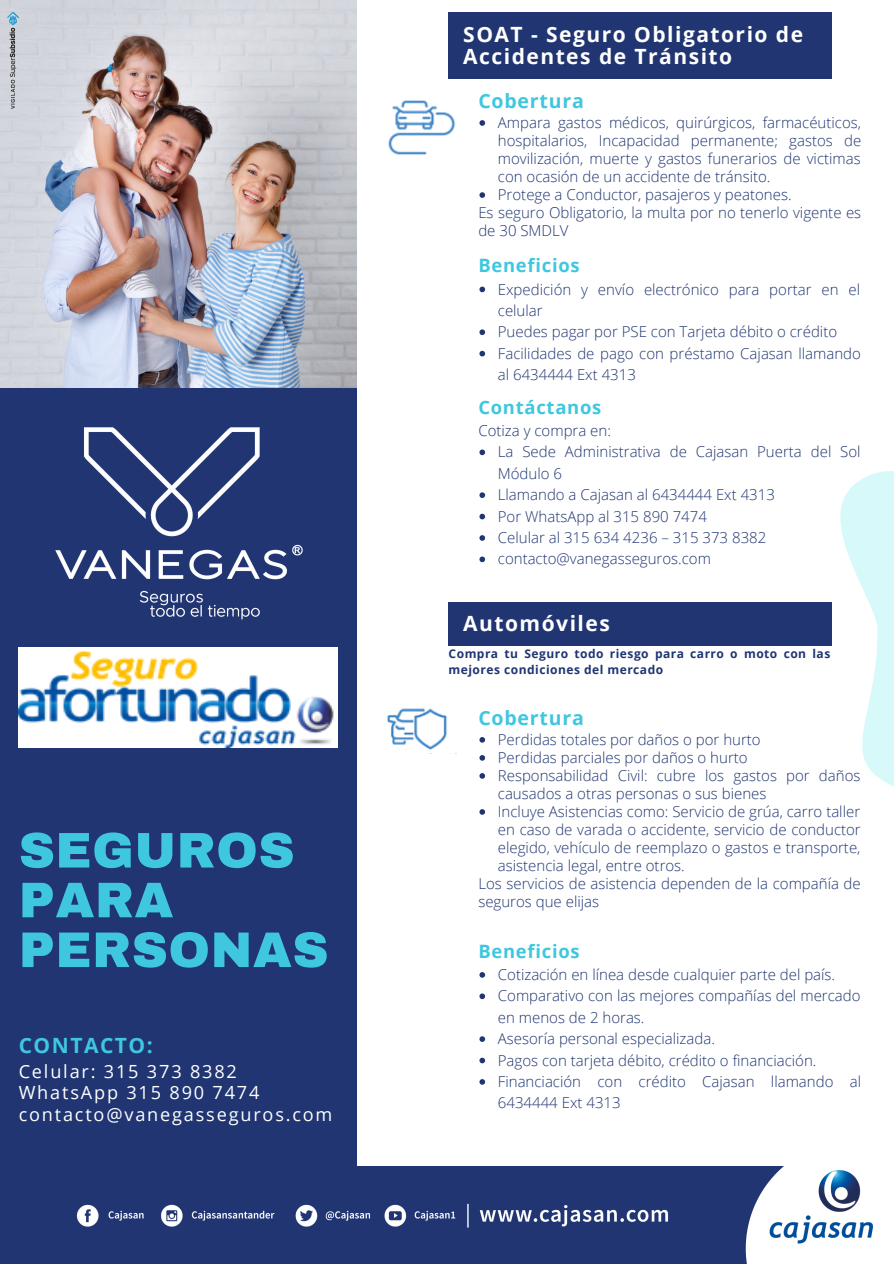
<style>
.page{position:relative;width:894px;height:1264px;background:#fff}
.page>*{position:absolute;margin:0;border:0;box-sizing:border-box;transform-origin:0 0}
.t1{font:900 50.1px/49.8px "Archivo";letter-spacing:.01em;color:#3fc7df}
.t2{font:700 21px/22.5px "Open Sans";letter-spacing:.07em;color:#fff}
.t3{font:700 21px "Open Sans";letter-spacing:.07em;color:#3fc7df}
.t4{font:700 19.5px "Open Sans";letter-spacing:.04em;color:#3fc7df}
.t5{font:700 18.45px "Open Sans";letter-spacing:.04em;color:#3fc7df}
.t6{font:18.15px "Open Sans";letter-spacing:.1em;color:#fff}
.t7{font:300 15px/18px "Open Sans";color:#203572}
.t8{font:700 12px/16px "Open Sans";letter-spacing:.04em;color:#203572}
</style>
<div class="page">
<div style="left:0;top:1165px;width:893px;height:98px;background:#203572"></div>
<div style="left:0;top:388px;width:356px;height:778px;background:#203572"></div>
<img style="left:0;top:0;width:356px;height:387px">
<svg style="left:745px;top:1165px;width:148px;height:98px"></svg>
<img style="left:763px;top:1165px;width:119px;height:85px">
<img style="left:55px;top:427px;width:248px;height:193px">
<img style="left:19px;top:647px;width:318px;height:100px">
<img style="left:76px;top:1203px;width:593px;height:25px">
<svg style="left:831px;top:471px;width:62px;height:315px"></svg>
<div style="left:448px;top:13px;width:383px;height:66px;background:#203572"></div>
<img style="left:388px;top:100px;width:68px;height:55px">
<img style="left:387px;top:708px;width:60px;height:42px">
<svg style="left:479px;top:120px;width:6px;height:6px"></svg>
<svg style="left:479px;top:192px;width:6px;height:6px"></svg>
<svg style="left:479px;top:286px;width:6px;height:6px"></svg>
<svg style="left:479px;top:329px;width:6px;height:6px"></svg>
<svg style="left:479px;top:351px;width:6px;height:5px"></svg>
<svg style="left:479px;top:449px;width:6px;height:6px"></svg>
<svg style="left:479px;top:492px;width:6px;height:6px"></svg>
<svg style="left:479px;top:514px;width:6px;height:5px"></svg>
<svg style="left:479px;top:535px;width:6px;height:6px"></svg>
<svg style="left:479px;top:556px;width:6px;height:6px"></svg>
<svg style="left:479px;top:737px;width:6px;height:5px"></svg>
<svg style="left:479px;top:755px;width:6px;height:5px"></svg>
<svg style="left:479px;top:773px;width:6px;height:5px"></svg>
<svg style="left:479px;top:809px;width:6px;height:5px"></svg>
<div style="left:448px;top:602px;width:383px;height:44px;background:#203572"></div>
<svg style="left:479px;top:972px;width:6px;height:5px"></svg>
<svg style="left:479px;top:993px;width:6px;height:6px"></svg>
<svg style="left:479px;top:1036px;width:6px;height:5px"></svg>
<svg style="left:479px;top:1057px;width:6px;height:6px"></svg>
<svg style="left:479px;top:1079px;width:6px;height:5px"></svg>
<img style="left:7px;top:13px;width:12px;height:95px">
<p class="t1" style="left:19px;top:825px;width:311px">SEGUROS<br>PARA<br>PERSONAS</p>
<p class="t3" style="left:19px;top:1030px;width:135px">CONTACTO:</p>
<p class="t6" style="left:19px;top:1058px;width:219px">Celular: 315 373 8382</p>
<p class="t6" style="left:19px;top:1079px;width:242px">WhatsApp 315 890 7474</p>
<p class="t6" style="left:19px;top:1101px;width:315px">contacto@vanegasseguros.com</p>
<p class="t2" style="left:463px;top:22px;width:341px">SOAT - Seguro Obligatorio de<br>Accidentes de Tránsito</p>
<p class="t4" style="left:478px;top:87px;width:107px">Cobertura</p>
<p class="t7" style="left:497px;top:113px;width:365px;text-align:justify">Ampara gastos médicos, quirúrgicos, farmacéuticos, hospitalarios, Incapacidad permanente; gastos de movilización, muerte y gastos funerarios de victimas con ocasión de un accidente de tránsito.</p>
<p class="t7" style="left:497px;top:185px;width:295px">Protege a Conductor, pasajeros y peatones.</p>
<p class="t7" style="left:478px;top:203px;width:384px">Es seguro Obligatorio, la multa por no tenerlo vigente es de 30 SMDLV</p>
<p class="t5" style="left:478px;top:252px;width:103px">Beneficios</p>
<p class="t7" style="left:497px;top:278px;width:364px;line-height:21.5px">Expedición y envío electrónico para portar en el celular</p>
<p class="t7" style="left:497px;top:322px;width:341px">Puedes pagar por PSE con Tarjeta débito o crédito</p>
<p class="t7" style="left:497px;top:342px;width:364px;line-height:21.5px">Facilidades de pago con préstamo Cajasan llamando al 6434444 Ext 4313</p>
<p class="t5" style="left:478px;top:395px;width:124px">Contáctanos</p>
<p class="t7" style="left:497px;top:441px;width:364px;line-height:21.5px">La Sede Administrativa de Cajasan Puerta del Sol<br>Módulo 6</p>
<p class="t7" style="left:497px;top:485px;width:278px">Llamando a Cajasan al 6434444 Ext 4313</p>
<p class="t7" style="left:497px;top:507px;width:210px">Por WhatsApp al 315 890 7474</p>
<p class="t7" style="left:497px;top:528px;width:270px">Celular al 315 634 4236 – 315 373 8382</p>
<p class="t7" style="left:497px;top:549px;width:214px">contacto@vanegasseguros.com</p>
<p class="t7" style="left:478px;top:421px;width:134px">Cotiza y compra en:</p>
<p class="t2" style="left:463px;top:611px;width:148px">Automóviles</p>
<p class="t8" style="left:448px;top:645px;width:383px">Compra tu Seguro todo riesgo para carro o moto con las mejores condiciones del mercado</p>
<p class="t4" style="left:478px;top:704px;width:107px">Cobertura</p>
<p class="t7" style="left:497px;top:730px;width:264px">Perdidas totales por daños o por hurto</p>
<p class="t7" style="left:497px;top:748px;width:251px">Perdidas parciales por daños o hurto</p>
<p class="t7" style="left:497px;top:766px;width:364px">Responsabilidad Civil: cubre los gastos por daños causados a otras personas o sus bienes</p>
<p class="t7" style="left:497px;top:802px;width:364px;text-align:justify">Incluye Asistencias como: Servicio de grúa, carro taller en caso de varada o accidente, servicio de conductor elegido, vehículo de reemplazo o gastos e transporte, asistencia legal, entre otros.</p>
<p class="t7" style="left:478px;top:874px;width:384px">Los servicios de asistencia dependen de la compañía de seguros que elijas</p>
<p class="t5" style="left:478px;top:938px;width:103px">Beneficios</p>
<p class="t7" style="left:497px;top:965px;width:339px">Cotización en línea desde cualquier parte del país.</p>
<p class="t7" style="left:497px;top:984px;width:364px;line-height:21.5px">Comparativo con las mejores compañías del mercado en menos de 2 horas.</p>
<p class="t7" style="left:497px;top:1029px;width:218px">Asesoría personal especializada.</p>
<p class="t7" style="left:497px;top:1050px;width:320px">Pagos con tarjeta débito, crédito o financiación.</p>
<p class="t7" style="left:497px;top:1070px;width:365px;line-height:21.5px">Financiación con crédito Cajasan llamando al<br>6434444 Ext 4313</p>
</div>
